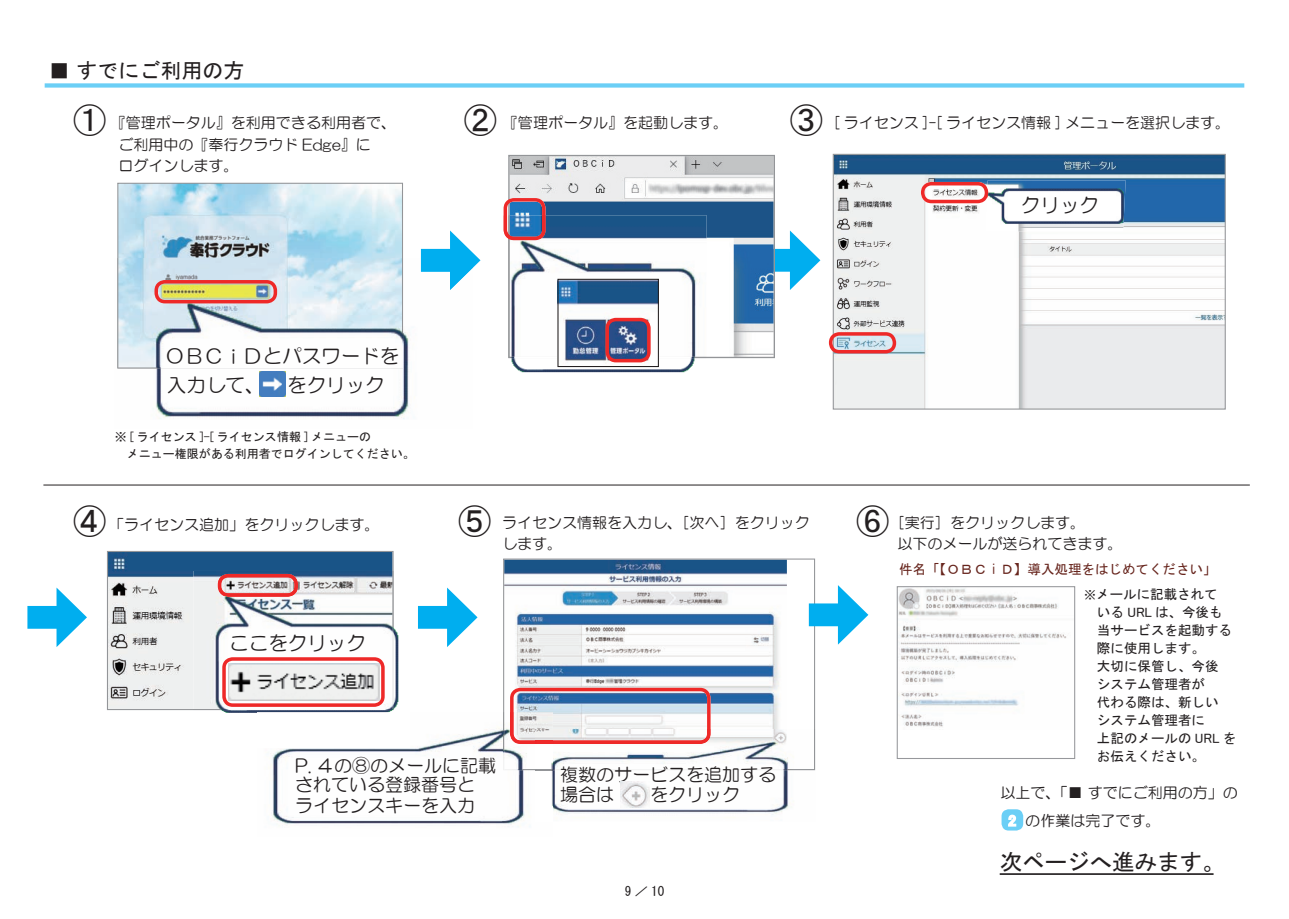
<style>
.page{position:relative;width:1289px;height:919px;background:#fff}
.page>*{position:absolute;margin:0;border:0;box-sizing:border-box;transform-origin:0 0}
.t1{font:33px "MS Gothic";color:#231f20}
.t2{font:22.5px "MS Gothic";color:#231f20}
.t3{font:21px "MS Gothic";color:#231f20}
.t4{font:19.5px/29px "HG Maru Gothic MPRO";color:#231f20}
.t5{font:18px/20.5px "HG Maru Gothic MPRO";color:#231f20}
.t6{font:15px/21.3px "HG Maru Gothic MPRO";color:#231f20}
.t7{font:13.5px/18px "MS Gothic";color:#231f20}
.t8{font:13.5px/25.7px "MS Gothic";color:#67251d;text-align:right}
.t9{font:13.2px "MS Gothic";color:#231f20}
.t10{font:12px/17px "MS Gothic";color:#231f20}
.s1{font-family:"MS P Gothic"}
.s2{font-family:"MS Gothic";font-size:33px}
.s3{font-size:12px;color:#231f20}
.s4{color:#231f20}
</style>
<div class="page">
<div style="left:45px;top:83px;width:1199px;height:5px;background:#6bcff6"></div>
<hr style="left:44px;top:484px;width:1205px;height:1px;background:#231f20">
<svg style="left:421px;top:230px;width:59px;height:38px"></svg>
<svg style="left:117px;top:183px;width:286px;height:75px;background:#bbd9e7"></svg>
<svg style="left:107px;top:551px;width:286px;height:159px;background:#98acbd"></svg>
<img style="left:193px;top:571px;width:206px;height:142px">
<img style="left:193px;top:571px;width:200px;height:139px">
<img style="left:218px;top:574px;width:80px;height:22px">
<img style="left:228px;top:663px;width:151px;height:37px">
<img style="left:117px;top:258px;width:304px;height:161px">
<img style="left:421px;top:258px;width:52px;height:32px">
<img style="left:117px;top:258px;width:286px;height:110px">
<img style="left:259px;top:371px;width:26px;height:25px">
<svg style="left:27px;top:587px;width:60px;height:60px"></svg>
<svg style="left:775px;top:230px;width:45px;height:60px"></svg>
<svg style="left:418px;top:587px;width:59px;height:60px"></svg>
<img style="left:834px;top:156px;width:389px;height:251px">
<div style="left:832px;top:154px;width:393px;height:255px;border:1px solid #939598"></div>
<div style="left:154px;top:280px;width:123px;height:23px;border:4px solid #ee2928;border-radius:9px"></div>
<hr style="left:999px;top:873px;width:214px;height:1px;background:#231f20">
<svg style="left:508px;top:155px;width:267px;height:203px"></svg>
<svg style="left:503px;top:198px;width:42px;height:17px"></svg>
<img style="left:508px;top:358px;width:198px;height:15px">
<img style="left:508px;top:215px;width:198px;height:143px">
<img style="left:503px;top:215px;width:42px;height:25px">
<img style="left:559px;top:281px;width:98px;height:84px">
<div style="left:557px;top:279px;width:102px;height:88px;border:1px solid #231f20"></div>
<div style="left:605px;top:318px;width:45px;height:44px;border:4px solid #ee2928;border-radius:9px"></div>
<img style="left:985px;top:180px;width:140px;height:51px">
<svg style="left:920px;top:182px;width:68px;height:21px"></svg>
<div style="left:828px;top:332px;width:68px;height:21px;border:4px solid #ee2928;border-radius:9px"></div>
<div style="left:222px;top:657px;width:162px;height:49px;border:4px solid #ee2928;border-radius:9px"></div>
<svg style="left:503px;top:558px;width:312px;height:171px"></svg>
<svg style="left:510px;top:687px;width:200px;height:42px"></svg>
<svg style="left:808px;top:585px;width:60px;height:59px"></svg>
<img style="left:272px;top:712px;width:281px;height:114px">
<img style="left:257px;top:712px;width:153px;height:35px">
<img style="left:503px;top:712px;width:32px;height:58px">
<img style="left:510px;top:712px;width:25px;height:31px">
<img style="left:553px;top:729px;width:263px;height:86px">
<img style="left:553px;top:729px;width:262px;height:41px">
<img style="left:535px;top:729px;width:18px;height:11px">
<img style="left:553px;top:729px;width:157px;height:14px">
<img style="left:535px;top:740px;width:18px;height:81px">
<svg style="left:535px;top:769px;width:18px;height:1px"></svg>
<img style="left:620px;top:781px;width:29px;height:26px">
<img style="left:898px;top:588px;width:169px;height:139px">
<div style="left:896px;top:586px;width:179px;height:173px;border:1px solid #97989c"></div>
<div style="left:1001px;top:809px;width:22px;height:21px;background:#6bcff6;border-radius:7px"></div>
<svg style="left:1008px;top:814px;width:9px;height:13px"></svg>
<h3 class="t3" style="left:49px;top:60px;width:197px">■ すでにご利用の方</h3>
<h1 class="t1" style="left:73px;top:104px;width:35px">①</h1>
<h1 class="t1" style="left:463px;top:104px;width:34px">②</h1>
<h1 class="t1" style="left:790px;top:104px;width:34px">③</h1>
<p class="t6" style="left:118px;top:112px;width:279px;text-indent:-8px">『管理ポータル』を利用できる利用者で、ご利用中の『奉行クラウド Edge』に<br>ログインします。</p>
<p class="t6" style="left:503px;top:112px;width:226px">『管理ポータル』を起動します。</p>
<p class="t6" style="left:833px;top:112px;width:398px">[ ライセンス ]-[ ライセンス情報 ] メニューを選択します。</p>
<h3 class="t4" style="left:1020px;top:191px;width:79px">クリック</h3>
<h3 class="t4" style="left:165px;top:341px;width:236px">ＯＢＣｉＤとパスワードを入力して、　 をクリック</h3>
<p class="t10" style="left:127px;top:428px;width:290px;text-indent:-12px">※ <span class="s1">[</span> ライセンス <span class="s1">]-[</span> ライセンス情報 <span class="s1">]</span> メニューの<br>メニュー権限がある利用者でログインしてください。</p>
<p class="t6" style="left:73px;top:514px;width:308px"><span class="s2">④</span> 「ライセンス追加」をクリックします。</p>
<h1 class="t1" style="left:458px;top:505px;width:34px">⑤</h1>
<p class="t6" style="left:502px;top:511px;width:309px">ライセンス情報を入力し、［次へ］をクリックします。</p>
<h3 class="t4" style="left:229px;top:628px;width:138px">ここをクリック</h3>
<p class="t5" style="left:295px;top:754px;width:202px">P. ４の⑧のメールに記載</p>
<p class="t5" style="left:295px;top:794px;width:181px">ライセンスキーを入力</p>
<p class="t5" style="left:295px;top:774px;width:181px">されている登録番号と</p>
<p class="t5" style="left:560px;top:763px;width:218px">複数のサービスを追加する場合は　　をクリック</p>
<p class="t9" style="left:624px;top:884px;width:41px">9／10</p>
<h1 class="t1" style="left:856px;top:504px;width:34px">⑥</h1>
<p class="t6" style="left:897px;top:511px;width:226px;text-indent:-8px">［実行］をクリックします。<br>以下のメールが送られてきます。</p>
<p class="t8" style="left:899px;top:556px;width:320px">件名「【ＯＢＣ i Ｄ】導入処理をはじめてください」<span class="s3">※</span><span class="s4">メールに記載されて</span></p>
<p class="t7" style="left:1096px;top:603px;width:141px">いる <span class="s1">URL</span> は、今後も当サービスを起動する際に使用します。<br>大切に保管し、今後<br>システム管理者が<br>代わる際は、新しい<br>システム管理者に<br>上記のメールの <span class="s1">URL</span> をお伝えください。</p>
<p class="t6" style="left:1000px;top:778px;width:254px;line-height:28px">以上で、「■ すでにご利用の方」の　　 の作業は完了です。</p>
<h2 class="t2" style="left:999px;top:850px;width:226px">次ページへ進みます。</h2>
</div>
